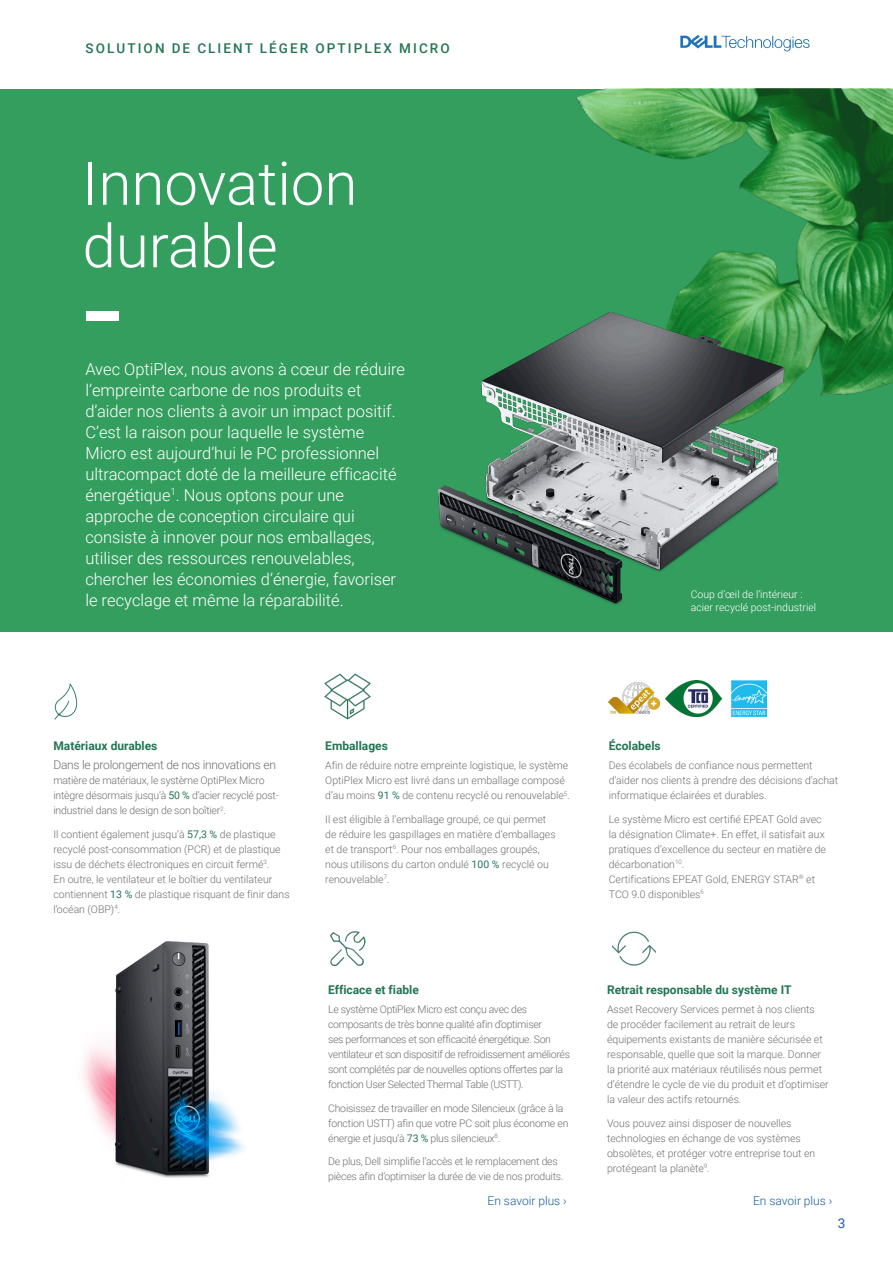
<style>
.page{position:relative;width:893px;height:1263px;background:#fff}
.page>*{position:absolute;margin:0;border:0;box-sizing:border-box;transform-origin:0 0}
.t1{font:300 60px/62.4px "Roboto";color:#fff}
.t2{font:300 16.5px/21px "Roboto";color:#fff}
.t3{font:500 13.5px "Roboto";letter-spacing:.155em;color:#247554}
.t4{font:13.5px "Roboto";color:#1d56c0}
.t5{font:700 12px "Roboto";color:#247554}
.t6{font:300 12px "Roboto";letter-spacing:-.02em;color:#6e6e6e}
.t7{font:300 12px "Roboto";color:#175d9e}
.t8{font:300 10.5px/15px "Roboto";color:#6e6e6e}
.t9{font:300 10.5px/15px "Roboto";letter-spacing:-.02em;color:#6e6e6e}
.t10{font:300 10.5px/15px "Roboto";letter-spacing:-.03em;color:#6e6e6e}
.t11{font:300 10.5px "Roboto";color:#fff}
.s1{font-weight:400;color:#247554}
</style>
<div class="page">
<div style="left:0;top:89px;width:893px;height:542px;background:#349e5f"></div>
<img style="left:576px;top:89px;width:317px;height:306px">
<img style="left:397px;top:249px;width:429px;height:383px">
<img style="left:330px;top:931px;width:36px;height:36px">
<div style="left:86px;top:312px;width:33px;height:9px;background:#fff"></div>
<svg style="left:680px;top:35px;width:130px;height:16px"></svg>
<img style="left:665px;top:681px;width:57px;height:35px">
<img style="left:731px;top:681px;width:35px;height:35px">
<img style="left:324px;top:673px;width:47px;height:47px">
<img style="left:612px;top:931px;width:43px;height:35px">
<img style="left:54px;top:683px;width:24px;height:37px">
<img style="left:608px;top:683px;width:51px;height:31px">
<img style="left:83px;top:941px;width:162px;height:237px">
<p class="t3" style="left:86px;top:39px;width:366px">SOLUTION DE CLIENT LÉGER OPTIPLEX MICRO</p>
<p class="t1" style="left:82px;top:150px;width:276px">Innovation durable</p>
<p class="t2" style="left:85px;top:358px;width:321px">Avec OptiPlex, nous avons à cœur de réduire l’empreinte carbone de nos produits et d’aider nos clients à avoir un impact positif.<br>C’est la raison pour laquelle le système Micro est aujourd’hui le PC professionnel ultracompact doté de la meilleure efficacité énergétique<sup>1</sup>. Nous optons pour une approche de conception circulaire qui consiste à innover pour nos emballages, utiliser des ressources renouvelables, chercher les économies d’énergie, favoriser le recyclage et même la réparabilité.</p>
<p class="t11" style="left:691px;top:587px;width:113px">Coup d’œil de l’intérieur :</p>
<p class="t11" style="left:691px;top:600px;width:127px">acier recyclé post-industriel</p>
<p class="t5" style="left:53px;top:737px;width:105px">Matériaux durables</p>
<p class="t6" style="left:53px;top:757px;width:224px">Dans le prolongement de nos innovations en</p>
<p class="t9" style="left:53px;top:773px;width:227px">matière de matériaux, le système OptiPlex Micro intègre désormais jusqu’à <span class="s1">50 %</span> d’acier recyclé post&shy;industriel dans le design de son boîtier<sup>2</sup>.</p>
<p class="t8" style="left:53px;top:826px;width:238px">Il contient également jusqu’à <span class="s1">57,3 %</span> de plastique recyclé post-consommation (PCR) et de plastique issu de déchets électroniques en circuit fermé<sup>3</sup>.<br>En outre, le ventilateur et le boîtier du ventilateur contiennent <span class="s1">13 %</span> de plastique risquant de finir dans l’océan (OBP)<sup>4</sup>.</p>
<p class="t5" style="left:325px;top:737px;width:64px">Emballages</p>
<p class="t8" style="left:325px;top:758px;width:246px">Afin de réduire notre empreinte logistique, le système<br>OptiPlex Micro est livré dans un emballage composé d’au moins <span class="s1">91 %</span> de contenu recyclé ou renouvelable<sup>5</sup>.</p>
<p class="t8" style="left:325px;top:811px;width:232px">Il est éligible à l’emballage groupé, ce qui permet de réduire les gaspillages en matière d’emballages et de transport<sup>6</sup>. Pour nos emballages groupés, nous utilisons du carton ondulé <span class="s1">100 %</span> recyclé ou renouvelable<sup>7</sup>.</p>
<p class="t5" style="left:609px;top:737px;width:53px">Écolabels</p>
<p class="t8" style="left:609px;top:758px;width:231px">Des écolabels de confiance nous permettent d’aider nos clients à prendre des décisions d’achat informatique éclairées et durables.</p>
<p class="t8" style="left:609px;top:811px;width:219px">Le système Micro est certifié EPEAT Gold avec la désignation Climate+. En effet, il satisfait aux pratiques d’excellence du secteur en matière de décarbonation<sup>10</sup>.</p>
<p class="t8" style="left:609px;top:871px;width:208px">Certifications EPEAT Gold, ENERGY STAR<sup>®</sup> et<br>TCO 9.0 disponibles<sup>6</sup></p>
<p class="t5" style="left:328px;top:981px;width:92px">Efficace et fiable</p>
<p class="t10" style="left:328px;top:1002px;width:243px">Le système OptiPlex Micro est conçu avec des composants de très bonne qualité afin d’optimiser<br>ses performances et son efficacité énergétique. Son ventilateur et son dispositif de refroidissement améliorés sont complétés par de nouvelles options offertes par la fonction User Selected Thermal Table (USTT).</p>
<p class="t9" style="left:328px;top:1100px;width:242px">Choisissez de travailler en mode Silencieux (grâce à la fonction USTT) afin que votre PC soit plus économe en énergie et jusqu’à <span class="s1">73 %</span> plus silencieux<sup>8</sup>.</p>
<p class="t9" style="left:328px;top:1154px;width:237px">De plus, Dell simplifie l’accès et le remplacement des pièces afin d’optimiser la durée de vie de nos produits.</p>
<p class="t7" style="left:488px;top:1192px;width:81px">En savoir plus ›</p>
<p class="t7" style="left:753px;top:1192px;width:81px">En savoir plus ›</p>
<p class="t5" style="left:607px;top:981px;width:186px">Retrait responsable du système IT</p>
<p class="t8" style="left:607px;top:1002px;width:223px">Asset Recovery Services permet à nos clients de procéder facilement au retrait de leurs équipements existants de manière sécurisée et responsable, quelle que soit la marque. Donner la priorité aux matériaux réutilisés nous permet d’étendre le cycle de vie du produit et d’optimiser la valeur des actifs retournés.</p>
<p class="t8" style="left:607px;top:1115px;width:210px">Vous pouvez ainsi disposer de nouvelles technologies en échange de vos systèmes obsolètes, et protéger votre entreprise tout en protégeant la planète<sup>9</sup>.</p>
<p class="t4" style="left:838px;top:1214px;width:9px">3</p>
</div>
